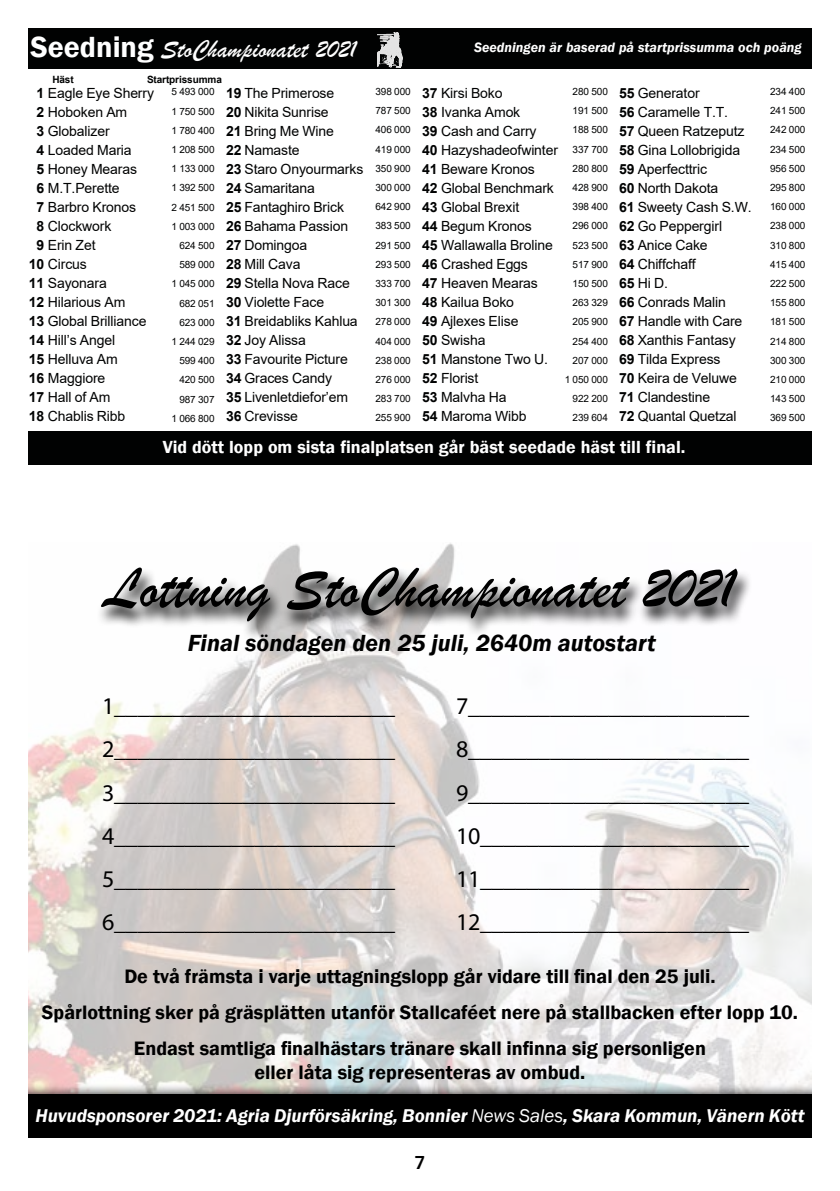
<style>
.page{position:relative;width:840px;height:1191px;background:#fff}
.page>*{position:absolute;margin:0;border:0;box-sizing:border-box;transform-origin:0 0}
.t1{font:60px "Brush Script";color:#000}
.t2{font:26px "Brush Script";color:#fff}
.t3{font:24px/43.2px "Myriad Pro";color:#000;text-align:justify}
.t4{font:italic 600 24px "Franklin Gothic";color:#000}
.t5{font:600 20px/36px "Franklin Gothic";color:#000;text-align:center}
.t6{font:italic 600 19px "Franklin Gothic";color:#fff}
.t7{font:600 18px "Franklin Gothic";color:#fff}
.t8{font:700 18px "ATG Text";color:#000}
.t9{font:14px/19px "Arial";letter-spacing:-.01em;color:#010202}
.t10{font:italic 600 14px "Franklin Gothic";color:#fff}
.t11{font:10px/19.2px "Arial";letter-spacing:-.01em;color:#010202;text-align:right}
.t12{font:700 10px "Arial";letter-spacing:-.01em;color:#010202}
.s1{font-family:"Franklin Gothic";font-weight:600;font-size:30px}
.s2{font-weight:700}
.s3{font-weight:400}
</style>
<div class="page">
<img style="left:28px;top:543px;width:783px;height:540px">
<div style="left:28px;top:1083px;width:783px;height:54px;background:#000;opacity:.75"></div>
<div style="left:28px;top:1093px;width:783px;height:44px;background:#000"></div>
<svg style="left:97px;top:567px;width:655px;height:74px"></svg>
<div style="left:28px;top:28px;width:783px;height:40px;background:#010202"></div>
<svg style="left:377px;top:32px;width:25px;height:35px"></svg>
<div style="left:28px;top:431px;width:783px;height:34px;background:#010202"></div>
<h2 class="t2" style="left:30px;top:33px;width:328px"><span class="s1">Seedning</span> StoChampionatet 2021</h2>
<p class="t10" style="left:474px;top:39px;width:329px">Seedningen är baserad på startprissumma och poäng</p>
<p class="t11" style="left:171px;top:82px;width:45px">5 493 000<br>1 750 500<br>1 780 400<br>1 208 500<br>1 133 000<br>1 392 500<br>2 451 500<br>1 003 000<br>624 500<br>589 000<br>1 045 000<br>682 051<br>623 000<br>1 244 029<br>599 400<br>420 500<br>987 307<br>1 066 800</p>
<p class="t11" style="left:375px;top:82px;width:37px;text-align:justify">398 000<br>787 500<br>406 000<br>419 000<br>350 900<br>300 000<br>642 900<br>383 500<br>291 500<br>293 500<br>333 700<br>301 300<br>278 000<br>404 000<br>238 000<br>276 000<br>283 700<br>255 900</p>
<p class="t11" style="left:564px;top:82px;width:45px">280 500<br>191 500<br>188 500<br>337 700<br>280 800<br>428 900<br>398 400<br>296 000<br>523 500<br>517 900<br>150 500<br>263 329<br>205 900<br>254 400<br>207 000<br>1 050 000<br>922 200<br>239 604</p>
<p class="t11" style="left:769px;top:82px;width:37px;text-align:justify">234 400<br>241 500<br>242 000<br>234 500<br>956 500<br>295 800<br>160 000<br>238 000<br>310 800<br>415 400<br>222 500<br>155 800<br>181 500<br>214 800<br>300 300<br>210 000<br>143 500<br>369 500</p>
<p class="t12" style="left:52px;top:72px;width:23px">Häst</p>
<p class="t12" style="left:147px;top:72px;width:76px">Startprissumma</p>
<p class="t9" style="left:226px;top:83px;width:139px"><span class="s2">19</span> The Primerose<br><span class="s2">20</span> Nikita Sunrise<br><span class="s2">21</span> Bring Me Wine<br><span class="s2">22</span> Namaste<br><span class="s2">23</span> Staro Onyourmarks<br><span class="s2">24</span> Samaritana<br><span class="s2">25</span> Fantaghiro Brick<br><span class="s2">26</span> Bahama Passion<br><span class="s2">27</span> Domingoa<br><span class="s2">28</span> Mill Cava<br><span class="s2">29</span> Stella Nova Race<br><span class="s2">30</span> Violette Face<br><span class="s2">31</span> Breidabliks Kahlua<br><span class="s2">32</span> Joy Alissa<br><span class="s2">33</span> Favourite Picture<br><span class="s2">34</span> Graces Candy<br><span class="s2">35</span> Livenletdiefor’em<br><span class="s2">36</span> Crevisse</p>
<p class="t9" style="left:422px;top:83px;width:137px"><span class="s2">37</span> Kirsi Boko<br><span class="s2">38</span> Ivanka Amok<br><span class="s2">39</span> Cash and Carry<br><span class="s2">40</span> Hazyshadeofwinter<br><span class="s2">41</span> Beware Kronos<br><span class="s2">42</span> Global Benchmark<br><span class="s2">43</span> Global Brexit<br><span class="s2">44</span> Begum Kronos<br><span class="s2">45</span> Wallawalla Broline<br><span class="s2">46</span> Crashed Eggs<br><span class="s2">47</span> Heaven Mearas<br><span class="s2">48</span> Kailua Boko<br><span class="s2">49</span> Ajlexes Elise<br><span class="s2">50</span> Swisha<br><span class="s2">51</span> Manstone Two U.<br><span class="s2">52</span> Florist<br><span class="s2">53</span> Malvha Ha<br><span class="s2">54</span> Maroma Wibb</p>
<p class="t9" style="left:619px;top:83px;width:134px"><span class="s2">55</span> Generator<br><span class="s2">56</span> Caramelle T.T.<br><span class="s2">57</span> Queen Ratzeputz<br><span class="s2">58</span> Gina Lollobrigida<br><span class="s2">59</span> Aperfecttric<br><span class="s2">60</span> North Dakota<br><span class="s2">61</span> Sweety Cash S.W.<br><span class="s2">62</span> Go Peppergirl<br><span class="s2">63</span> Anice Cake<br><span class="s2">64</span> Chiffchaff<br><span class="s2">65</span> Hi D.<br><span class="s2">66</span> Conrads Malin<br><span class="s2">67</span> Handle with Care<br><span class="s2">68</span> Xanthis Fantasy<br><span class="s2">69</span> Tilda Express<br><span class="s2">70</span> Keira de Veluwe<br><span class="s2">71</span> Clandestine<br><span class="s2">72</span> Quantal Quetzal</p>
<p class="t9" style="left:36px;top:83px;width:119px"><span class="s2">1</span> Eagle Eye Sherry</p>
<p class="t9" style="left:36px;top:102px;width:92px"><span class="s2">2</span> Hoboken Am</p>
<p class="t9" style="left:36px;top:121px;width:75px"><span class="s2">3</span> Globalizer</p>
<p class="t9" style="left:36px;top:140px;width:97px"><span class="s2">4</span> Loaded Maria</p>
<p class="t9" style="left:36px;top:159px;width:102px"><span class="s2">5</span> Honey Mearas</p>
<p class="t9" style="left:36px;top:178px;width:85px"><span class="s2">6</span> M.T.Perette</p>
<p class="t9" style="left:36px;top:197px;width:101px"><span class="s2">7</span> Barbro Kronos</p>
<p class="t9" style="left:36px;top:216px;width:76px"><span class="s2">8</span> Clockwork</p>
<p class="t9" style="left:36px;top:235px;width:61px"><span class="s2">9</span> Erin Zet</p>
<p class="t9" style="left:29px;top:254px;width:59px"><span class="s2">10</span> Circus</p>
<p class="t9" style="left:29px;top:273px;width:79px"><span class="s2">11</span> Sayonara</p>
<p class="t9" style="left:29px;top:292px;width:98px"><span class="s2">12</span> Hilarious Am</p>
<p class="t9" style="left:29px;top:311px;width:119px"><span class="s2">13</span> Global Brilliance</p>
<p class="t9" style="left:29px;top:330px;width:88px"><span class="s2">14</span> Hill’s Angel</p>
<p class="t9" style="left:29px;top:349px;width:90px"><span class="s2">15</span> Helluva Am</p>
<p class="t9" style="left:29px;top:368px;width:78px"><span class="s2">16</span> Maggiore</p>
<p class="t9" style="left:29px;top:387px;width:83px"><span class="s2">17</span> Hall of Am</p>
<p class="t9" style="left:29px;top:406px;width:98px"><span class="s2">18</span> Chablis Ribb</p>
<p class="t7" style="left:163px;top:436px;width:524px">Vid dött lopp om sista finalplatsen går bäst seedade häst till final.</p>
<h1 class="t1" style="left:104px;top:551px;width:632px">Lottning StoChampionatet 2021</h1>
<h3 class="t4" style="left:188px;top:628px;width:469px">Final söndagen den 25 juli, 2640m autostart</h3>
<h3 class="t3" style="left:102px;top:684px;width:294px">1________________________ 2________________________ 3________________________ 4________________________ 5________________________ 6________________________</h3>
<h3 class="t3" style="left:456px;top:684px;width:294px">7________________________ 8________________________ 9________________________ 10_______________________ 11_______________________ 12_______________________</h3>
<h3 class="t5" style="left:42px;top:958px;width:757px">De två främsta i varje uttagningslopp går vidare till final den 25 juli.<br>Spårlottning sker på gräsplätten utanför Stallcaféet nere på stallbacken efter lopp 10.<br>Endast samtliga finalhästars tränare skall infinna sig personligen</h3>
<h3 class="t5" style="left:254px;top:1054px;width:332px">eller låta sig representeras av ombud.</h3>
<h3 class="t6" style="left:35px;top:1103px;width:770px">Huvudsponsorer 2021: Agria Djurförsäkring, Bonnier <span class="s3">News Sales</span>, Skara Kommun, Vänern Kött</h3>
<p class="t8" style="left:414px;top:1151px;width:12px">7</p>
</div>
